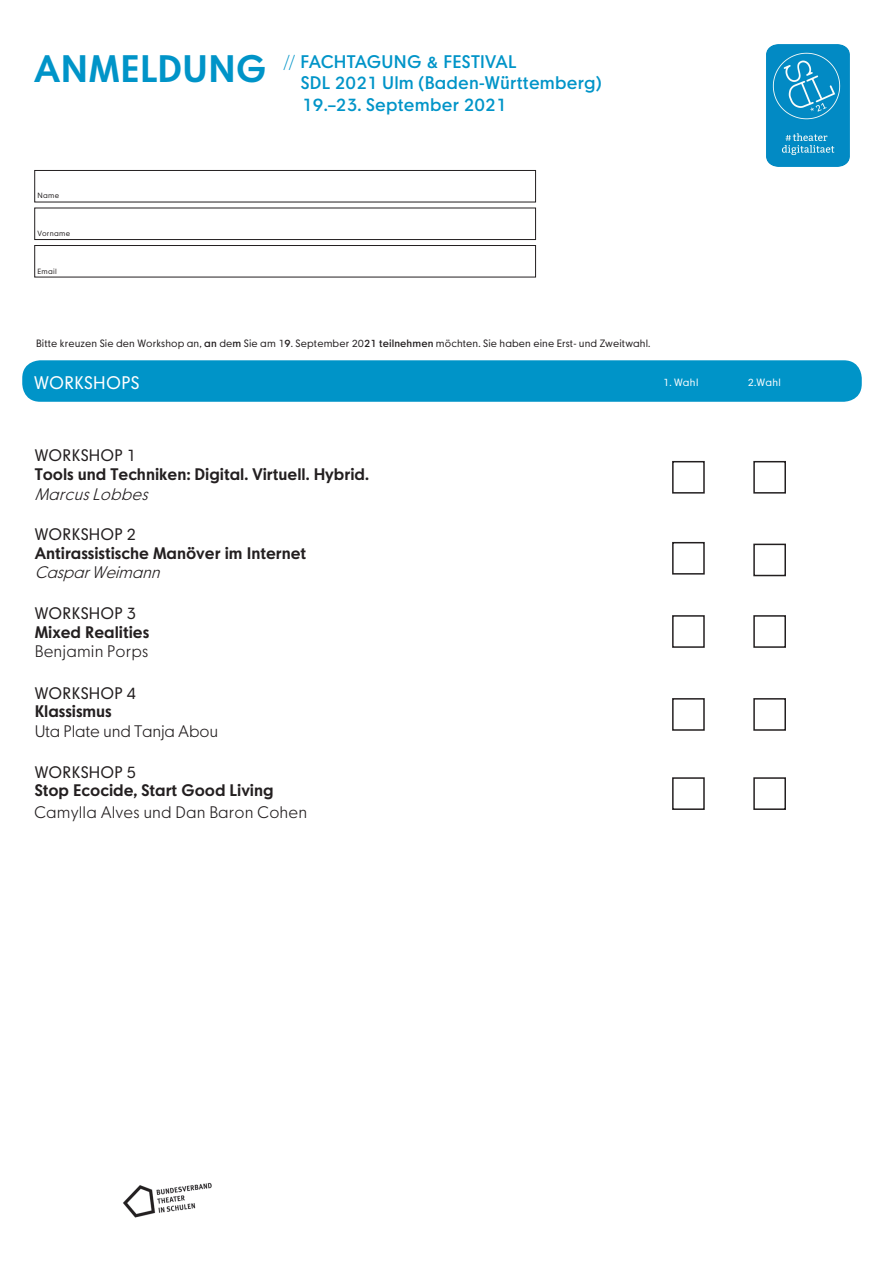
<style>
.page{position:relative;width:893px;height:1263px;background:#fff}
.page>*{position:absolute;margin:0;border:0;box-sizing:border-box;transform-origin:0 0}
.t1{font:700 37.8px "Moskau Grotesk";letter-spacing:.01em;color:#0094c8}
.t2{font:500 18px "Moskau Grotesk";letter-spacing:.01em;color:#0094c8}
.t3{font:18px "Moskau Grotesk";letter-spacing:.015em;color:#fff}
.t4{font:700 16.5px/19px "Moskau Grotesk";color:#231f20}
.t5{font:300 16.5px/19px "Moskau Grotesk";color:#231f20}
.t6{font:10.5px "Moskau Grotesk";letter-spacing:.01em;color:#231f20}
.t7{font:10.5px "Moskau Grotesk";letter-spacing:.035em;color:#fff}
.t8{font:7.5px "Moskau Grotesk";letter-spacing:.04em;color:#231f20}
.s1{font-weight:500}
.s2{font-weight:400}
.s3{font-weight:300;font-style:italic}
.s4{font-weight:300}
.s5{font-weight:700}
</style>
<div class="page">
<div style="left:34px;top:170px;width:502px;height:32px;border:1px solid #231f20"></div>
<div style="left:34px;top:208px;width:502px;height:32px;border:1px solid #231f20"></div>
<div style="left:34px;top:245px;width:502px;height:32px;border:1px solid #231f20"></div>
<div style="left:22px;top:360px;width:840px;height:42px;background:#0094c8;border-radius:18px"></div>
<div style="left:672px;top:461px;width:33px;height:33px;border:2px solid #231f20"></div>
<div style="left:672px;top:542px;width:33px;height:33px;border:2px solid #231f20"></div>
<div style="left:672px;top:615px;width:33px;height:33px;border:2px solid #231f20"></div>
<div style="left:672px;top:698px;width:33px;height:33px;border:2px solid #231f20"></div>
<div style="left:672px;top:777px;width:33px;height:33px;border:2px solid #231f20"></div>
<div style="left:753px;top:461px;width:33px;height:33px;border:2px solid #231f20"></div>
<div style="left:753px;top:544px;width:33px;height:32px;border:2px solid #231f20"></div>
<div style="left:753px;top:615px;width:33px;height:33px;border:2px solid #231f20"></div>
<div style="left:753px;top:698px;width:33px;height:33px;border:2px solid #231f20"></div>
<div style="left:753px;top:777px;width:33px;height:33px;border:2px solid #231f20"></div>
<img style="left:123px;top:1182px;width:89px;height:36px">
<img style="left:766px;top:44px;width:83px;height:122px">
<p class="t1" style="left:34px;top:46px;width:233px">ANMELDUNG</p>
<p class="t2" style="left:283px;top:50px;width:235px">// FACHTAGUNG &amp; FESTIVAL</p>
<p class="t2" style="left:301px;top:72px;width:302px">SDL 2021 Ulm (Baden-Württemberg)</p>
<p class="t2" style="left:302px;top:93px;width:206px">19.–23. September 2021</p>
<p class="t8" style="left:37px;top:191px;width:23px">Name</p>
<p class="t8" style="left:37px;top:228px;width:34px">Vorname</p>
<p class="t8" style="left:37px;top:267px;width:21px">Email</p>
<p class="t6" style="left:36px;top:337px;width:616px">Bitte kreuzen Sie den Workshop an, <span class="s1">an</span> de<span class="s1">m</span> Sie am 1<span class="s1">9</span>. September 20<span class="s1">21 teilnehmen</span> möchten. Sie haben eine Erst- und Zweitwahl.</p>
<p class="t3" style="left:34px;top:371px;width:107px">WORKSHOPS</p>
<p class="t7" style="left:663px;top:376px;width:37px">1. Wahl</p>
<p class="t7" style="left:748px;top:376px;width:35px">2.Wahl</p>
<p class="t4" style="left:35px;top:446px;width:336px"><span class="s2">WORKSHOP 1<br></span>Tools und Techniken: Digital. Virtuell. Hybrid.<br><span class="s3">MarcusLobbes</span></p>
<p class="t4" style="left:35px;top:525px;width:273px"><span class="s2">WORKSHOP 2<br></span>Antirassistische Manöver im Internet<br><span class="s3">CasparWeimann</span></p>
<p class="t4" style="left:35px;top:604px;width:116px"><span class="s2">WORKSHOP 3<br></span>Mixed Realities<br><span class="s4">Benjamin Porps</span></p>
<p class="t5" style="left:35px;top:683px;width:185px"><span class="s2">WORKSHOP 4<br></span><span class="s5">Klassismus<br></span>Uta Plate und Tanja Abou</p>
<p class="t4" style="left:35px;top:762px;width:240px"><span class="s2">WORKSHOP 5<br></span>Stop Ecocide, Start Good Living</p>
<p class="t5" style="left:34px;top:803px;width:275px">Camylla Alves und Dan Baron Cohen</p>
</div>
